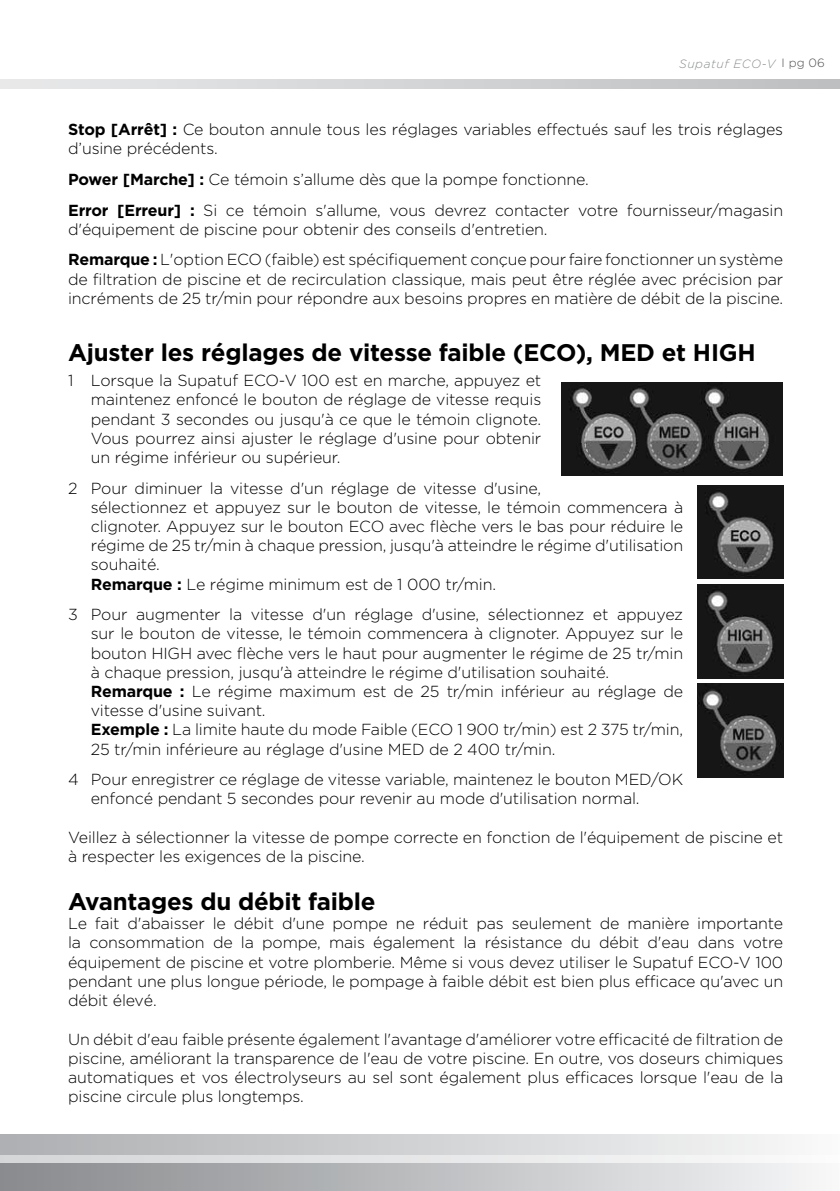
<style>
.page{position:relative;width:840px;height:1191px;background:#fff}
.page>*{position:absolute;margin:0;border:0;box-sizing:border-box;transform-origin:0 0}
.t1{font:700 24px "Gotham HTF";letter-spacing:-.01em;color:#000}
.t2{font:300 16px/19.2px "Gotham HTF";letter-spacing:-.01em;color:#000}
.t3{font:italic 300 12px "Gotham HTF";letter-spacing:.05em;color:#8a8c8e}
.s1{font-style:normal;color:#4d4d4f}
.s2{font-weight:700}
</style>
<div class="page">
<div style="left:0;top:1162px;width:839px;height:29px;background:linear-gradient(to right,#85888b,#f5f6f7)"></div>
<svg style="left:0;top:1154px;width:785px;height:8px"></svg>
<div style="left:0;top:1134px;width:839px;height:20px;background:linear-gradient(to right,#acaeb1,#f8f8f9)"></div>
<svg style="left:0;top:79px;width:839px;height:10px;background:#d3d4d6"></svg>
<img style="left:561px;top:383px;width:221px;height:92px">
<img style="left:697px;top:485px;width:85px;height:94px">
<img style="left:697px;top:584px;width:85px;height:94px">
<img style="left:697px;top:683px;width:85px;height:94px">
<p class="t3" style="left:678px;top:57px;width:147px">Supatuf ECO-V <span class="s1">I pg 06</span></p>
<p class="t2" style="left:68px;top:120px;width:716px"><span class="s2">Stop [Arrêt] :</span> Ce bouton annule tous les réglages variables effectués sauf les trois réglages d’usine précédents.</p>
<p class="t2" style="left:68px;top:164px;width:716px;line-height:30.6px"><span class="s2">Power [Marche] :</span> Ce témoin s’allume dès que la pompe fonctionne.<br><span class="s2">Error [Erreur] :</span> Si ce témoin s'allume, vous devrez contacter votre fournisseur/magasin</p>
<p class="t2" style="left:68px;top:214px;width:716px;line-height:30.6px">d'équipement de piscine pour obtenir des conseils d'entretien.<br><span class="s2">Remarque :</span> L'option ECO (faible) est spécifiquement conçue pour faire fonctionner un système</p>
<p class="t2" style="left:68px;top:269px;width:716px">de filtration de piscine et de recirculation classique, mais peut être réglée avec précision par incréments de 25 tr/min pour répondre aux besoins propres en matière de débit de la piscine.</p>
<h1 class="t1" style="left:68px;top:339px;width:688px">Ajuster les réglages de vitesse faible (ECO), MED et HIGH</h1>
<p class="t2" style="left:91px;top:371px;width:452px;text-align:justify;text-indent:-23px">1 Lorsque la Supatuf ECO-V 100 est en marche, appuyez et maintenez enfoncé le bouton de réglage de vitesse requis pendant 3 secondes ou jusqu'à ce que le témoin clignote.<br>Vous pourrez ainsi ajuster le réglage d'usine pour obtenir un régime inférieur ou supérieur.</p>
<p class="t2" style="left:91px;top:478px;width:593px;text-indent:-23px">2 Pour diminuer la vitesse d'un réglage de vitesse d'usine,<br>sélectionnez et appuyez sur le bouton de vitesse, le témoin commencera à clignoter. Appuyez sur le bouton ECO avec flèche vers le bas pour réduire le régime de 25 tr/min à chaque pression, jusqu'à atteindre le régime d'utilisation souhaité.<br><span class="s2">Remarque :</span> Le régime minimum est de 1 000 tr/min.</p>
<p class="t2" style="left:91px;top:605px;width:593px;text-indent:-23px">3 Pour augmenter la vitesse d'un réglage d'usine, sélectionnez et appuyez sur le bouton de vitesse, le témoin commencera à clignoter. Appuyez sur le bouton HIGH avec flèche vers le haut pour augmenter le régime de 25 tr/min à chaque pression, jusqu'à atteindre le régime d'utilisation souhaité.<br><span class="s2">Remarque :</span> Le régime maximum est de 25 tr/min inférieur au réglage de vitesse d'usine suivant.<br><span class="s2">Exemple :</span> La limite haute du mode Faible (ECO 1 900 tr/min) est 2 375 tr/min, 25 tr/min inférieure au réglage d'usine MED de 2 400 tr/min.</p>
<p class="t2" style="left:91px;top:769px;width:593px;text-indent:-23px">4 Pour enregistrer ce réglage de vitesse variable, maintenez le bouton MED/OK enfoncé pendant 5 secondes pour revenir au mode d'utilisation normal.</p>
<p class="t2" style="left:68px;top:827px;width:716px">Veillez à sélectionner la vitesse de pompe correcte en fonction de l'équipement de piscine et à respecter les exigences de la piscine.</p>
<h1 class="t1" style="left:68px;top:887px;width:309px">Avantages du débit faible</h1>
<p class="t2" style="left:68px;top:913px;width:716px;text-align:justify">Le fait d'abaisser le débit d'une pompe ne réduit pas seulement de manière importante la consommation de la pompe, mais également la résistance du débit d'eau dans votre équipement de piscine et votre plomberie. Même si vous devez utiliser le Supatuf ECO-V 100 pendant une plus longue période, le pompage à faible débit est bien plus efficace qu'avec un débit élevé.</p>
<p class="t2" style="left:68px;top:1029px;width:716px;text-align:justify">Un débit d'eau faible présente également l'avantage d'améliorer votre efficacité de filtration de piscine, améliorant la transparence de l'eau de votre piscine. En outre, vos doseurs chimiques automatiques et vos électrolyseurs au sel sont également plus efficaces lorsque l'eau de la piscine circule plus longtemps.</p>
</div>
